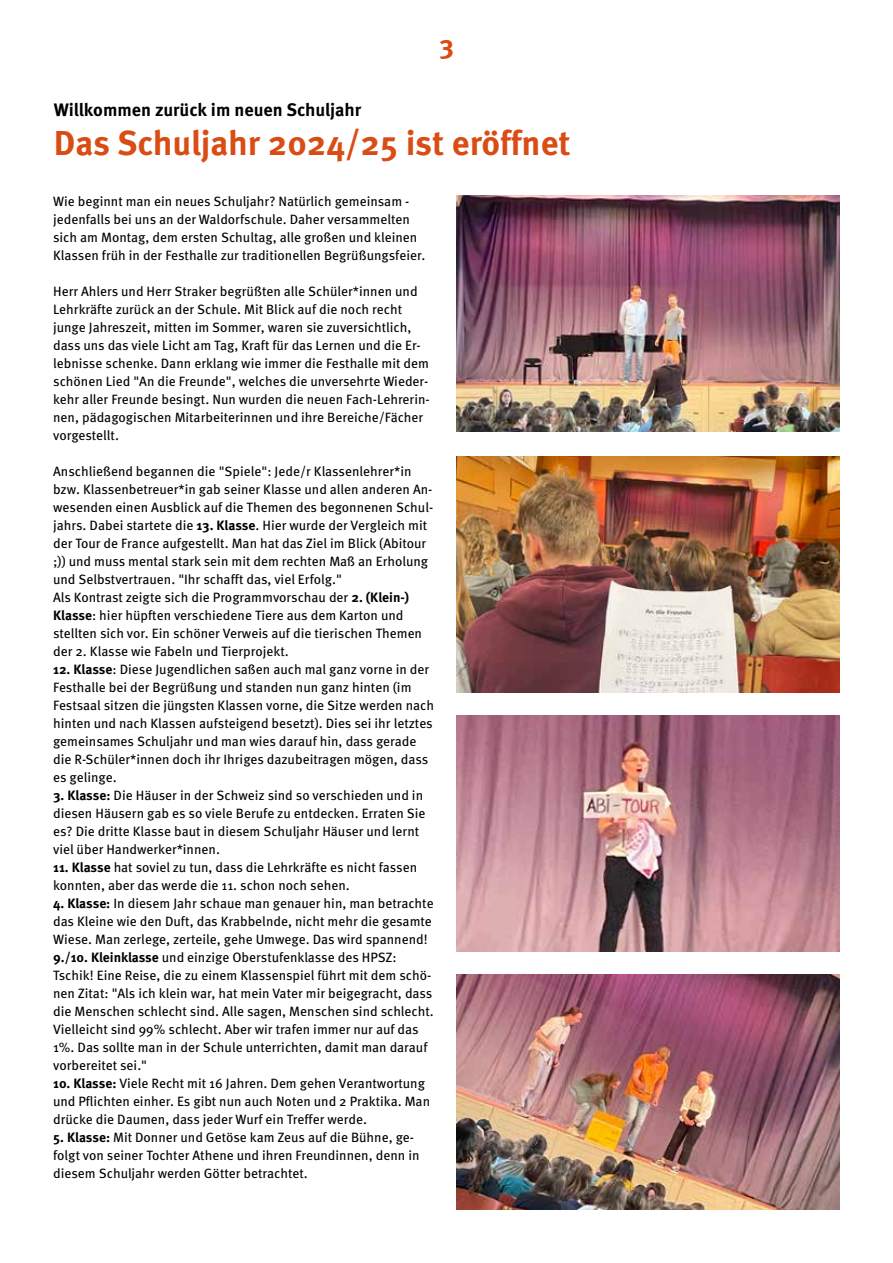
<style>
.page{position:relative;width:893px;height:1263px;background:#fff}
.page>*{position:absolute;margin:0;border:0;box-sizing:border-box;transform-origin:0 0}
.t1{font:700 34.5px "Meta Hebrew";color:#d94d15}
.t2{font:700 27px "Meta Hebrew";color:#d94d15}
.t3{font:700 18px "Meta Hebrew";color:#000}
.t4{font:13.5px/18px "Meta Hebrew";color:#000}
.s1{font-weight:700}
</style>
<div class="page">
<img style="left:456px;top:457px;width:383px;height:235px">
<img style="left:456px;top:196px;width:383px;height:235px">
<img style="left:456px;top:715px;width:383px;height:236px">
<img style="left:456px;top:974px;width:383px;height:236px">
<h2 class="t2" style="left:439px;top:28px;width:16px">3</h2>
<h3 class="t3" style="left:54px;top:98px;width:309px">Willkommen zurück im neuen Schuljahr</h3>
<h1 class="t1" style="left:54px;top:121px;width:518px">Das Schuljahr 2024/25 ist eröffnet</h1>
<p class="t4" style="left:53px;top:193px;width:374px">Wie beginnt man ein neues Schuljahr? Natürlich gemeinsam - jedenfalls bei uns an der Waldorfschule. Daher versammelten sich am Montag, dem ersten Schultag, alle großen und kleinen Klassen früh in der Festhalle zur traditionellen Begrüßungsfeier.</p>
<p class="t4" style="left:53px;top:283px;width:378px">Herr Ahlers und Herr Straker begrüßten alle Schüler*innen und Lehrkräfte zurück an der Schule. Mit Blick auf die noch recht junge Jahreszeit, mitten im Sommer, waren sie zuversichtlich, dass uns das viele Licht am Tag, Kraft für das Lernen und die Er&shy;lebnisse schenke. Dann erklang wie immer die Festhalle mit dem schönen Lied "An die Freunde", welches die unversehrte Wieder&shy;kehr aller Freunde besingt. Nun wurden die neuen Fach-Lehrerin&shy;nen, pädagogischen Mitarbeiterinnen und ihre Bereiche/Fächer vorgestellt.</p>
<p class="t4" style="left:53px;top:463px;width:382px">Anschließend begannen die "Spiele": Jede/r Klassenlehrer*in bzw. Klassenbetreuer*in gab seiner Klasse und allen anderen An&shy;wesenden einen Ausblick auf die Themen des begonnenen Schul&shy;jahrs. Dabei startete die <span class="s1">13. Klasse</span>. Hier wurde der Vergleich mit der Tour de France aufgestellt. Man hat das Ziel im Blick (Abitour ;)) und muss mental stark sein mit dem rechten Maß an Erholung und Selbstvertrauen. "Ihr schafft das, viel Erfolg."<br>Als Kontrast zeigte sich die Programmvorschau der <span class="s1">2. (Klein-)<br>Klasse</span>: hier hüpften verschiedene Tiere aus dem Karton und stellten sich vor. Ein schöner Verweis auf die tierischen Themen der 2. Klasse wie Fabeln und Tierprojekt.</p>
<p class="t4" style="left:53px;top:661px;width:382px"><span class="s1">12. Klasse</span>: Diese Jugendlichen saßen auch mal ganz vorne in der Festhalle bei der Begrüßung und standen nun ganz hinten (im Festsaal sitzen die jüngsten Klassen vorne, die Sitze werden nach hinten und nach Klassen aufsteigend besetzt). Dies sei ihr letztes gemeinsames Schuljahr und man wies darauf hin, dass gerade die R-Schüler*innen doch ihr Ihriges dazubeitragen mögen, dass es gelinge.</p>
<p class="t4" style="left:53px;top:786px;width:374px"><span class="s1">3. Klasse:</span> Die Häuser in der Schweiz sind so verschieden und in diesen Häusern gab es so viele Berufe zu entdecken. Erraten Sie es? Die dritte Klasse baut in diesem Schuljahr Häuser und lernt viel über Handwerker*innen.</p>
<p class="t4" style="left:53px;top:858px;width:366px"><span class="s1">11. Klasse</span> hat soviel zu tun, dass die Lehrkräfte es nicht fassen konnten, aber das werde die 11. schon noch sehen.</p>
<p class="t4" style="left:53px;top:894px;width:382px"><span class="s1">4. Klasse:</span> In diesem Jahr schaue man genauer hin, man betrachte das Kleine wie den Duft, das Krabbelnde, nicht mehr die gesamte Wiese. Man zerlege, zerteile, gehe Umwege. Das wird spannend!<br><span class="s1">9./10. Kleinklasse</span> und einzige Oberstufenklasse des HPSZ:<br>Tschik! Eine Reise, die zu einem Klassenspiel führt mit dem schö&shy;nen Zitat: "Als ich klein war, hat mein Vater mir beigegracht, dass die Menschen schlecht sind. Alle sagen, Menschen sind schlecht.<br>Vielleicht sind 99% schlecht. Aber wir trafen immer nur auf das 1%. Das sollte man in der Schule unterrichten, damit man darauf vorbereitet sei."</p>
<p class="t4" style="left:53px;top:1074px;width:378px"><span class="s1">10. Klasse:</span> Viele Recht mit 16 Jahren. Dem gehen Verantwortung und Pflichten einher. Es gibt nun auch Noten und 2 Praktika. Man drücke die Daumen, dass jeder Wurf ein Treffer werde.</p>
<p class="t4" style="left:53px;top:1128px;width:368px"><span class="s1">5. Klasse:</span> Mit Donner und Getöse kam Zeus auf die Bühne, ge&shy;folgt von seiner Tochter Athene und ihren Freundinnen, denn in diesem Schuljahr werden Götter betrachtet.</p>
</div>
